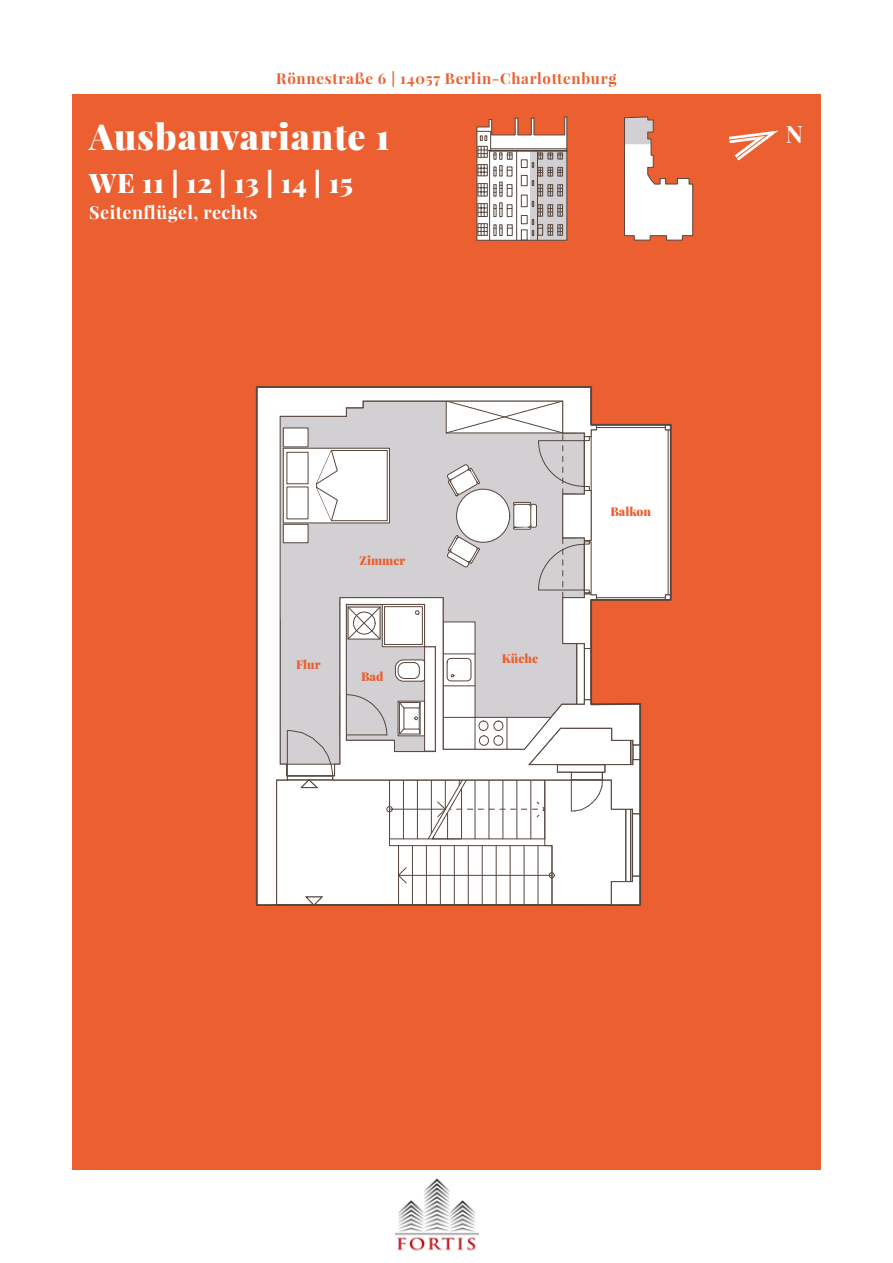
<style>
.page{position:relative;width:893px;height:1263px;background:#fff}
.page>*{position:absolute;margin:0;border:0;box-sizing:border-box;transform-origin:0 0}
.t1{font:900 36px "Playfair Display";letter-spacing:.025em;color:#fff}
.t2{font:900 27px "Playfair Display";letter-spacing:.025em;color:#fff}
.t3{font:700 24px "Playfair Display";color:#fff}
.t4{font:700 18px "Playfair Display";letter-spacing:.025em;color:#fff}
.t5{font:700 15px "Playfair Display";letter-spacing:.05em;color:#eb5f30}
.t6{font:900 12.15px "Playfair Display";color:#eb5f30}
</style>
<div class="page">
<img style="left:395px;top:1178px;width:84px;height:73px">
<div style="left:72px;top:94px;width:749px;height:1075px;background:#eb5f30"></div>
<svg style="left:729px;top:130px;width:50px;height:31px"></svg>
<svg style="left:624px;top:116px;width:69px;height:125px"></svg>
<svg style="left:476px;top:116px;width:92px;height:125px;background:#cab4ad"></svg>
<svg style="left:255px;top:386px;width:417px;height:520px;background:#e4d6d3"></svg>
<p class="t5" style="left:276px;top:69px;width:342px">Rönnestraße 6 | 14057 Berlin-Charlottenburg</p>
<h1 class="t1" style="left:89px;top:113px;width:302px">Ausbauvariante 1</h1>
<h3 class="t3" style="left:786px;top:118px;width:19px">N</h3>
<h2 class="t2" style="left:89px;top:165px;width:265px">WE 11 | 12 | 13 | 14 | 15</h2>
<p class="t4" style="left:89px;top:201px;width:170px">Seitenflügel, rechts</p>
<p class="t6" style="left:296px;top:656px;width:26px">Flur</p>
<p class="t6" style="left:360px;top:552px;width:47px">Zimmer</p>
<p class="t6" style="left:361px;top:669px;width:24px">Bad</p>
<p class="t6" style="left:502px;top:651px;width:38px">Küche</p>
<p class="t6" style="left:610px;top:503px;width:42px">Balkon</p>
</div>
